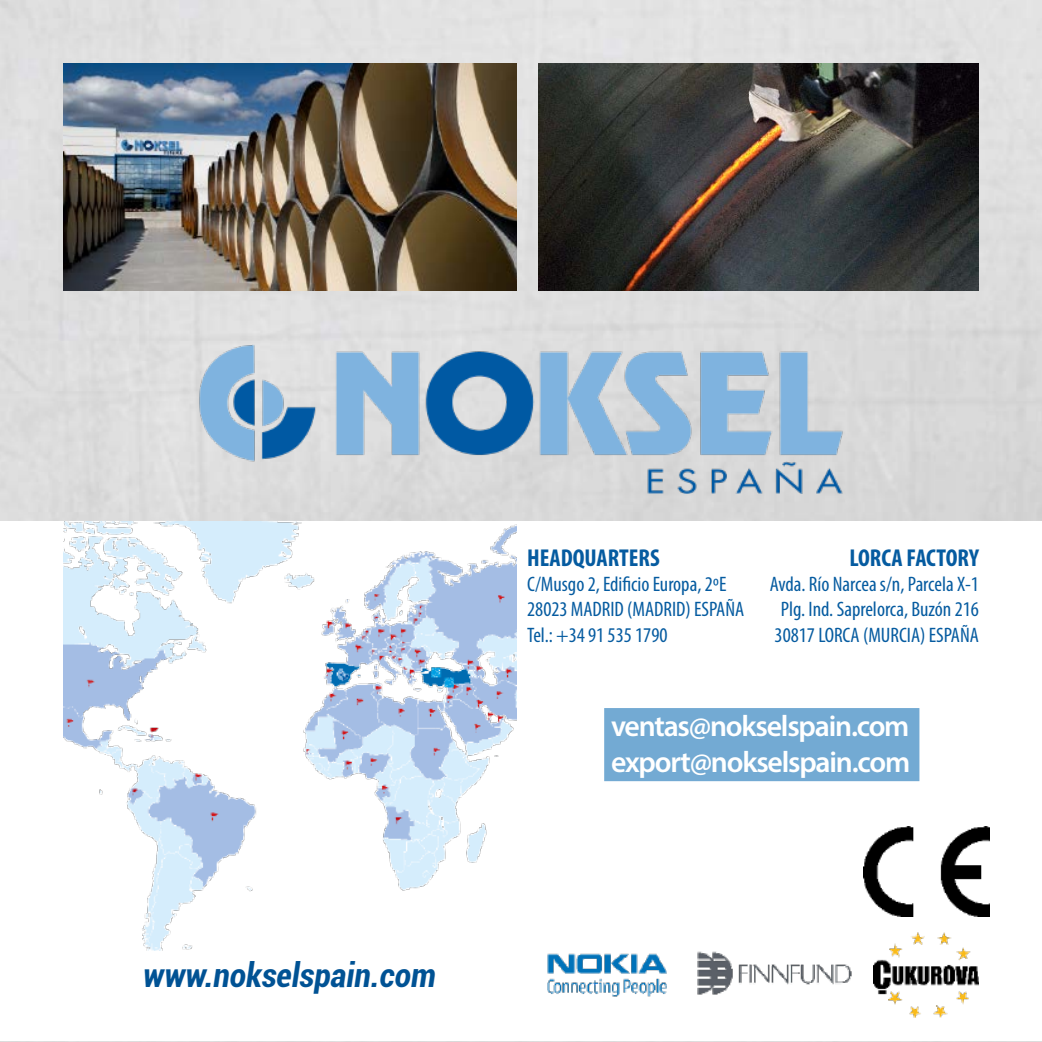
<style>
.page{position:relative;width:1042px;height:1042px;background:#dedede}
.page>*{position:absolute;margin:0;border:0;box-sizing:border-box;transform-origin:0 0}
.t1{font:italic 700 condensed 33.25px "Roboto";color:#005294}
.t2{font:600 29.75px "Myriad Pro";letter-spacing:-.04em;color:#fff}
.t3{font:700 condensed 24.5px "Myriad Pro";color:#055ba0}
.t4{font:condensed 21px/25.2px "Myriad Pro";color:#055ba0}
</style>
<div class="page">
<svg style="left:0;top:521px;width:1042px;height:520px"></svg>
<img style="left:198px;top:344px;width:645px;height:150px">
<img style="left:874px;top:931px;width:105px;height:87px">
<img style="left:696px;top:948px;width:158px;height:48px">
<img style="left:537px;top:925px;width:139px;height:99px">
<img style="left:63px;top:521px;width:453px;height:429px">
<img style="left:63px;top:63px;width:453px;height:227px">
<img style="left:538px;top:63px;width:441px;height:227px">
<div style="left:604px;top:708px;width:315px;height:73px;background:#73aad3"></div>
<img style="left:863px;top:826px;width:126px;height:90px">
<h1 class="t1" style="left:143px;top:952px;width:294px">www.nokselspain.com</h1>
<p class="t3" style="left:527px;top:542px;width:134px">HEADQUARTERS</p>
<p class="t4" style="left:527px;top:571px;width:219px">C/Musgo 2, Edificio Europa, 2ºE<br>28023 MADRID (MADRID) ESPAÑA<br>Tel.: +34 91 535 1790</p>
<p class="t3" style="left:849px;top:542px;width:131px">LORCA FACTORY</p>
<p class="t4" style="left:770px;top:571px;width:211px;text-align:justify">Avda. Río Narcea s/n, Parcela X-1<br>Plg. Ind. Saprelorca, Buzón 216<br>30817 LORCA (MURCIA) ESPAÑA</p>
<h2 class="t2" style="left:611px;top:707px;width:300px">ventas@nokselspain.com</h2>
<h2 class="t2" style="left:611px;top:743px;width:301px">export@nokselspain.com</h2>
</div>
